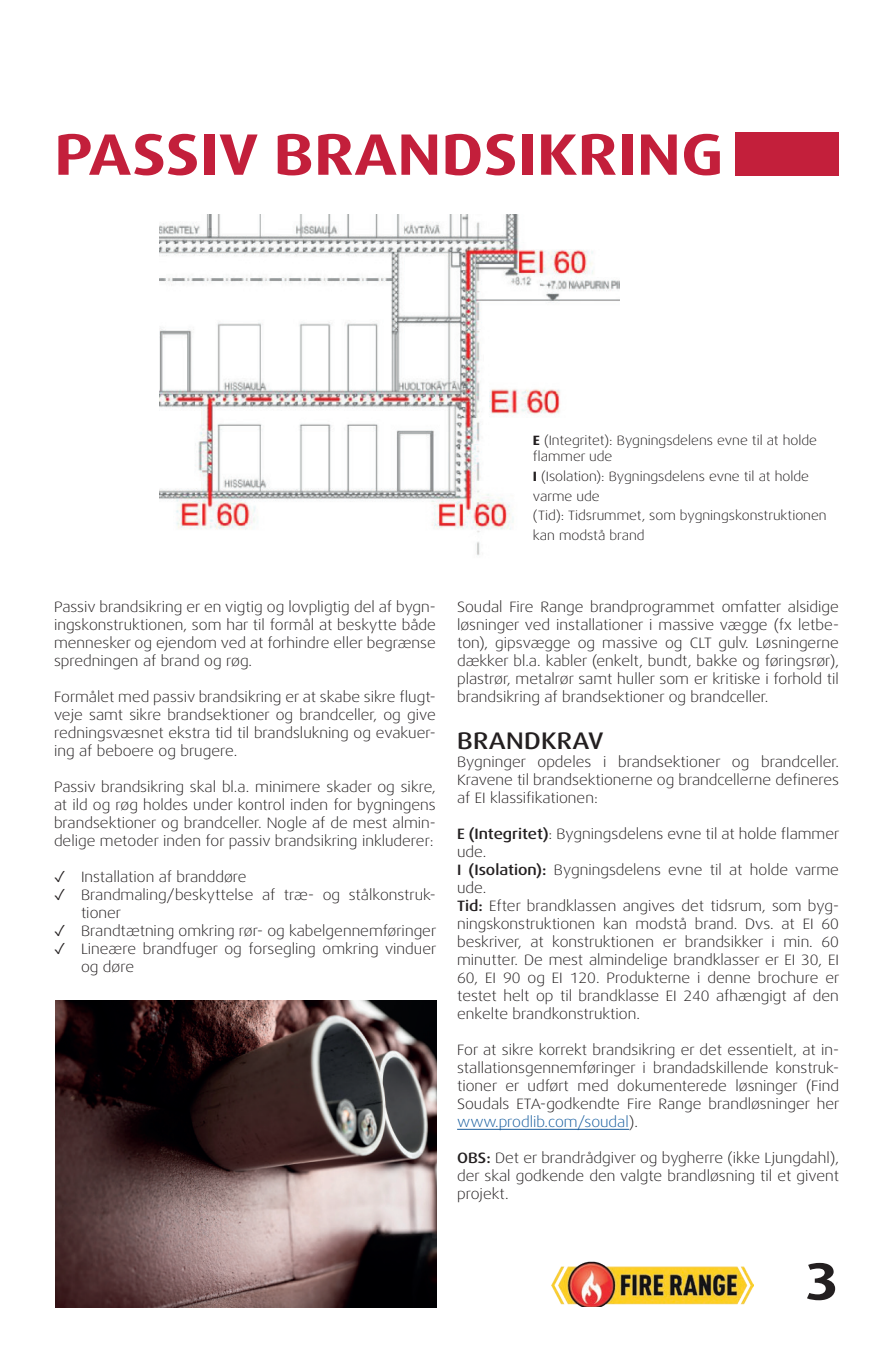
<style>
.page{position:relative;width:893px;height:1361px;background:#fff}
.page>*{position:absolute;margin:0;border:0;box-sizing:border-box;transform-origin:0 0}
.t1{font:700 expanded 58.5px "Dax Pro";letter-spacing:.01em;color:#c31f3b}
.t2{font:700 expanded 52.5px "Dax Pro";color:#231f20}
.t3{font:500 expanded 24px "Dax Pro";letter-spacing:.01em;color:#231f20}
.t4{font:300 expanded 15px/18px "Dax Pro";color:#231f20;text-align:justify}
.t5{font:300 expanded 13.5px/19.8px "Dax Pro";color:#231f20}
.s1{font-weight:700}
.s2{font-weight:500}
.s3{color:#175d9e}
</style>
<div class="page">
<img style="left:551px;top:1261px;width:203px;height:46px">
<div style="left:736px;top:133px;width:103px;height:43px;background:#c31f3b"></div>
<hr style="left:457px;top:1129px;width:172px;height:1px;background:#175d9e">
<img style="left:55px;top:1000px;width:382px;height:307px">
<img style="left:159px;top:214px;width:461px;height:342px">
<h1 class="t1" style="left:55px;top:117px;width:671px">PASSIV BRANDSIKRING</h1>
<p class="t5" style="left:533px;top:432px;width:286px;line-height:16.2px"><span class="s1">E</span> (Integritet): Bygningsdelens evne til at holde flammer ude</p>
<p class="t5" style="left:533px;top:466px;width:295px"><span class="s1">I</span> (Isolation): Bygningsdelens evne til at holde varme ude<br>(Tid): Tidsrummet, som bygningskonstruktionen kan modstå brand</p>
<p class="t4" style="left:54px;top:598px;width:383px">Passiv brandsikring er en vigtig og lovpligtig del af bygn&shy;ingskonstruktionen, som har til formål at beskytte både mennesker og ejendom ved at forhindre eller begrænse spredningen af brand og røg.</p>
<p class="t4" style="left:54px;top:688px;width:383px">Formålet med passiv brandsikring er at skabe sikre flugt&shy;veje samt sikre brandsektioner og brandceller, og give redningsvæsnet ekstra tid til brandslukning og evakuer&shy;ing af beboere og brugere.</p>
<p class="t4" style="left:54px;top:778px;width:383px">Passiv brandsikring skal bl.a. minimere skader og sikre, at ild og røg holdes under kontrol inden for bygningens brandsektioner og brandceller. Nogle af de mest almin&shy;delige metoder inden for passiv brandsikring inkluderer:</p>
<p class="t4" style="left:54px;top:868px;width:194px">✓ Installation af branddøre</p>
<p class="t4" style="left:81px;top:886px;width:356px;text-indent:-27px">✓ Brandmaling/beskyttelse af træ- og stålkonstruk&shy;tioner</p>
<p class="t4" style="left:54px;top:922px;width:384px">✓ Brandtætning omkring rør- og kabelgennemføringer</p>
<p class="t4" style="left:81px;top:940px;width:357px;text-indent:-27px">✓ Lineære brandfuger og forsegling omkring vinduer og døre</p>
<p class="t4" style="left:457px;top:598px;width:383px">Soudal Fire Range brandprogrammet omfatter alsidige løsninger ved installationer i massive vægge (fx letbe&shy;ton), gipsvægge og massive og CLT gulv. Løsningerne dækker bl.a. kabler (enkelt, bundt, bakke og føringsrør), plastrør, metalrør samt huller som er kritiske i forhold til brandsikring af brandsektioner og brandceller.</p>
<h3 class="t3" style="left:457px;top:725px;width:148px">BRANDKRAV</h3>
<p class="t4" style="left:457px;top:752px;width:383px">Bygninger opdeles i brandsektioner og brandceller.<br>Kravene til brandsektionerne og brandcellerne defineres af EI klassifikationen:</p>
<p class="t4" style="left:457px;top:824px;width:384px;text-align:left"><span class="s2">E (Integritet)</span>: Bygningsdelens evne til at holde flammer ude.<br><span class="s2">I (Isolation):</span> Bygningsdelens evne til at holde varme ude.<br><span class="s2">Tid:</span> Efter brandklassen angives det tidsrum, som byg&shy;ningskonstruktionen kan modstå brand. Dvs. at EI 60 beskriver, at konstruktionen er brandsikker i min. 60 minutter. De mest almindelige brandklasser er EI 30, EI 60, EI 90 og EI 120. Produkterne i denne brochure er testet helt op til brandklasse EI 240 afhængigt af den enkelte brandkonstruktion.</p>
<p class="t4" style="left:457px;top:1040px;width:384px">For at sikre korrekt brandsikring er det essentielt, at in&shy;stallationsgennemføringer i brandadskillende konstruk&shy;tioner er udført med dokumenterede løsninger (Find Soudals ETA-godkendte Fire Range brandløsninger her <span class="s3">www.prodlib.com/soudal</span>).</p>
<p class="t4" style="left:457px;top:1148px;width:383px"><span class="s2">OBS:</span> Det er brandrådgiver og bygherre (ikke Ljungdahl), der skal godkende den valgte brandløsning til et givent projekt.</p>
<h2 class="t2" style="left:805px;top:1247px;width:35px">3</h2>
</div>
